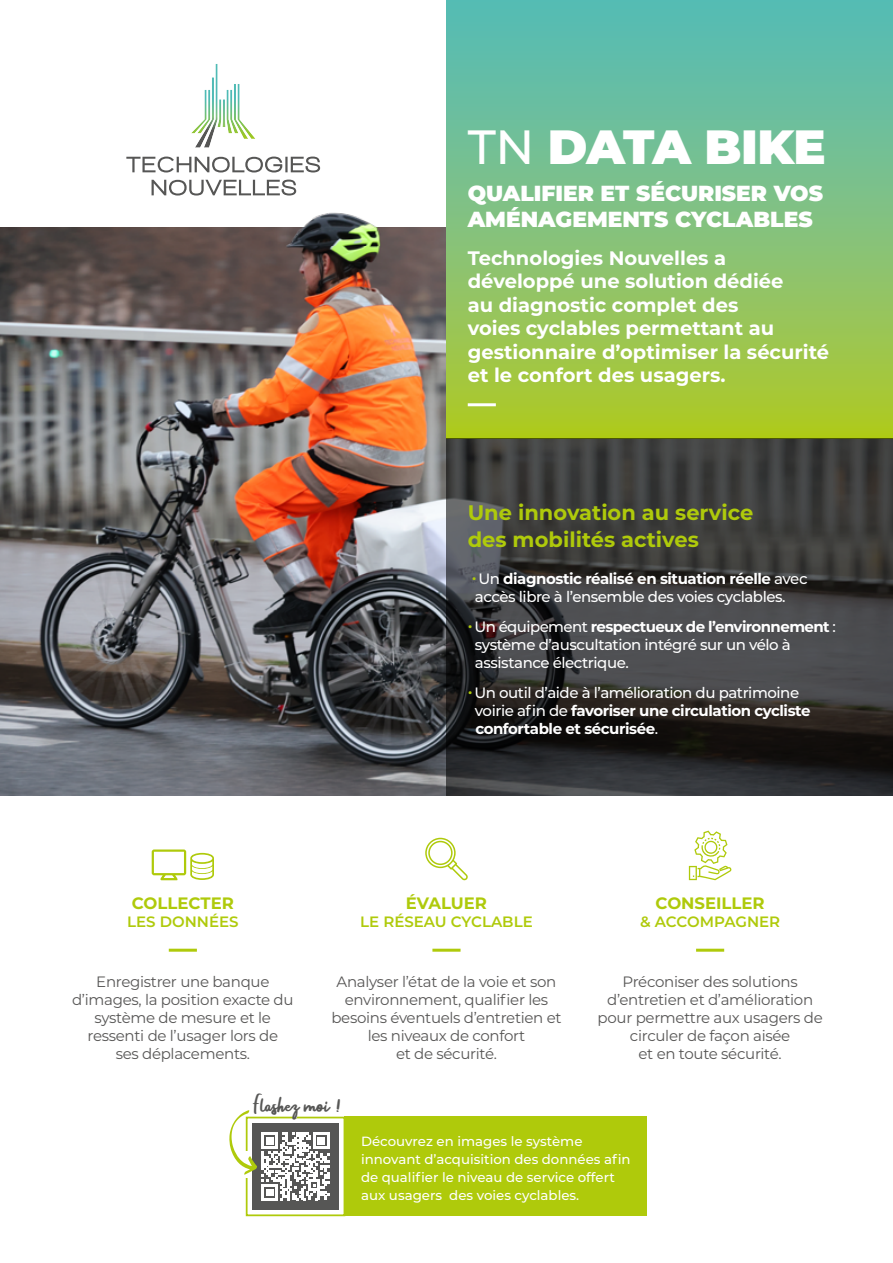
<style>
.page{position:relative;width:893px;height:1263px;background:#fff}
.page>*{position:absolute;margin:0;border:0;box-sizing:border-box;transform-origin:0 0}
.t1{font:900 48px "Montserrat";letter-spacing:-.015em;color:#fff}
.t2{font:900 21.75px/26.1px "Montserrat";color:#fff}
.t3{font:700 21px/27px "Montserrat";color:#afca0b}
.t4{font:700 19.5px/23.4px "Montserrat";color:#fff}
.t5{font:700 16.5px "Montserrat";color:#afca0b}
.t6{font:16.2px "Amtera";color:#575756}
.t7{font:15px/18px "Montserrat";letter-spacing:-.02em;color:#575655;text-align:center}
.t8{font:500 15px/18px "Montserrat";letter-spacing:-.03em;color:#fff}
.t9{font:600 15px "Montserrat";color:#afca0b}
.t10{font:500 13.35px/17.7px "Montserrat";color:#fff}
.s1{font-weight:500}
.s2{font-weight:700;color:#afca0b}
.s3{font-weight:700}
</style>
<div class="page">
<div style="left:252px;top:1123px;width:87px;height:86px;background:#565655"></div>
<div style="left:246px;top:1117px;width:99px;height:99px;border:2px solid #afca0b"></div>
<img style="left:0;top:227px;width:446px;height:568px">
<svg style="left:446px;top:0;width:447px;height:438px;background:#81c178"></svg>
<svg style="left:446px;top:438px;width:447px;height:357px;background:#383838"></svg>
<svg style="left:126px;top:157px;width:194px;height:39px"></svg>
<svg style="left:191px;top:64px;width:65px;height:84px"></svg>
<hr style="left:468px;top:403px;width:28px;height:3px;background:#fff">
<hr style="left:696px;top:949px;width:28px;height:3px;background:#afca0b">
<hr style="left:432px;top:949px;width:29px;height:3px;background:#afca0b">
<hr style="left:169px;top:949px;width:28px;height:3px;background:#afca0b">
<svg style="left:425px;top:838px;width:43px;height:42px"></svg>
<svg style="left:152px;top:849px;width:62px;height:31px"></svg>
<div style="left:344px;top:1117px;width:303px;height:99px;background:#afca0b"></div>
<img style="left:269px;top:193px;width:139px;height:52px">
<svg style="left:229px;top:1110px;width:100px;height:90px"></svg>
<svg style="left:689px;top:831px;width:43px;height:49px"></svg>
<h1 class="t1" style="left:468px;top:111px;width:360px"><span class="s1">TN</span> DATA BIKE</h1>
<h2 class="t2" style="left:468px;top:179px;width:357px">QUALIFIER ET SÉCURISER VOS<br>AMÉNAGEMENTS CYCLABLES</h2>
<h3 class="t4" style="left:468px;top:245px;width:363px">Technologies Nouvelles a développé une solution dédiée<br>au diagnostic complet des<br>voies cyclables permettant au gestionnaire d’optimiser la sécurité et le confort des usagers.</h3>
<h3 class="t3" style="left:468px;top:498px;width:287px">Une innovation au service des mobilités actives</h3>
<p class="t8" style="left:472px;top:569px;width:337px"><span class="s2">∙</span>Un <span class="s3">diagnostic réalisé en situation réelle</span> avec accès libre à l’ensemble des voies cyclables.</p>
<p class="t8" style="left:475px;top:617px;width:363px;text-indent:-7px"><span class="s2">∙</span> Un équipement <span class="s3">respectueux de l’environnement</span> : système d’auscultation intégré sur un vélo à assistance électrique.</p>
<p class="t8" style="left:475px;top:683px;width:337px;text-indent:-7px"><span class="s2">∙</span>Un outil d’aide à l’amélioration du patrimoine voirie afin de <span class="s3">favoriser une circulation cycliste confortable et sécurisée</span>.</p>
<p class="t5" style="left:132px;top:892px;width:104px">COLLECTER</p>
<p class="t9" style="left:127px;top:911px;width:113px">LES DONNÉES</p>
<p class="t7" style="left:72px;top:973px;width:223px">Enregistrer une banque d’images, la position exacte du système de mesure et le ressenti de l’usager lors de<br>ses déplacements.</p>
<p class="t5" style="left:406px;top:892px;width:83px">ÉVALUER</p>
<p class="t9" style="left:360px;top:911px;width:174px">LE RÉSEAU CYCLABLE</p>
<p class="t7" style="left:331px;top:973px;width:232px">Analyser l’état de la voie et son environnement, qualifier les besoins éventuels d’entretien et les niveaux de confort<br>et de sécurité.</p>
<p class="t5" style="left:655px;top:892px;width:111px">CONSEILLER</p>
<p class="t9" style="left:640px;top:911px;width:142px">&amp; ACCOMPAGNER</p>
<p class="t7" style="left:598px;top:973px;width:227px">Préconiser des solutions d’entretien et d’amélioration pour permettre aux usagers de circuler de façon aisée<br>et en toute sécurité.</p>
<p class="t6" style="left:253px;top:1097px;width:91px">Flashez moi !</p>
<p class="t10" style="left:361px;top:1132px;width:271px">Découvrez en images le système innovant d’acquisition des données afin de qualifier le niveau de service offert aux usagers des voies cyclables.</p>
</div>
